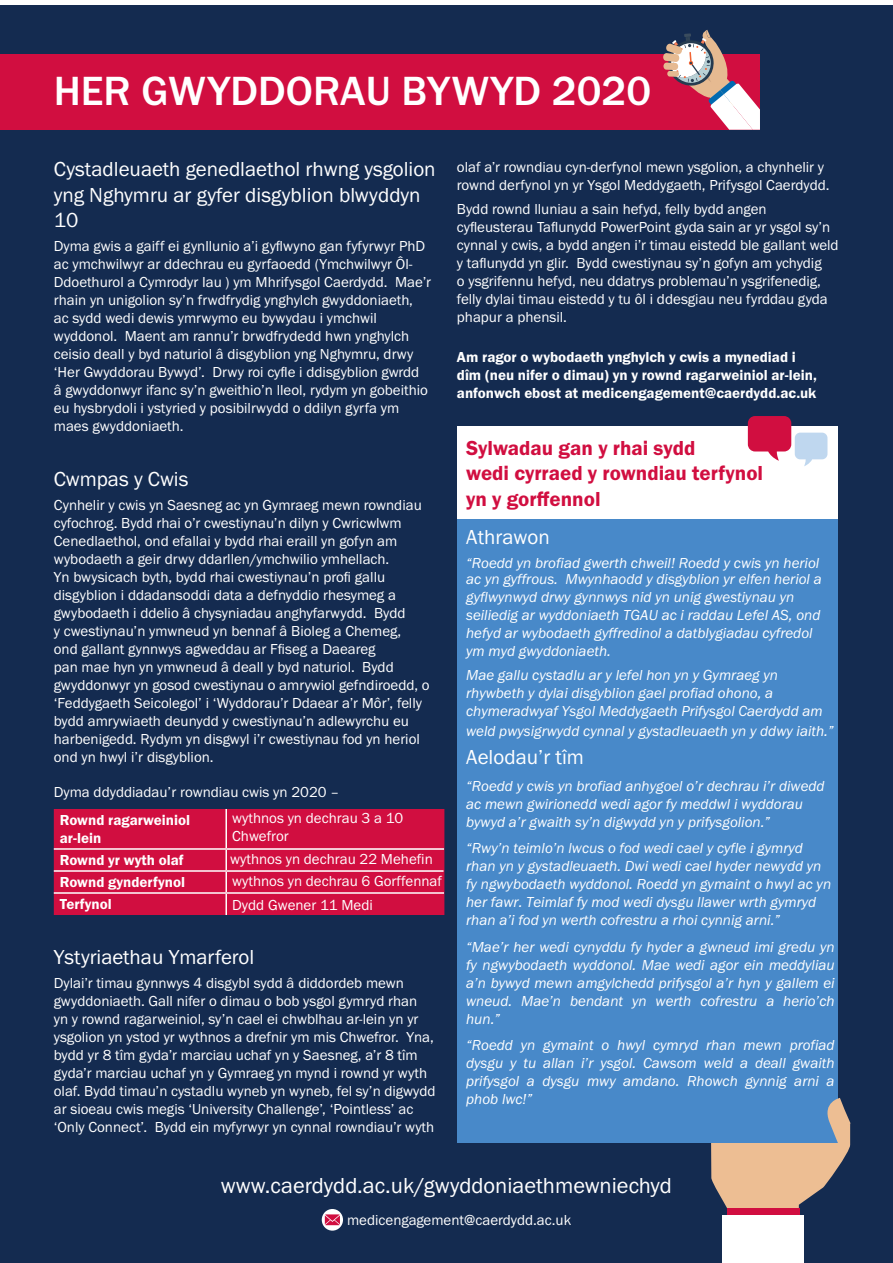
<style>
.page{position:relative;width:893px;height:1263px;background:#fff}
.page>*{position:absolute;margin:0;border:0;box-sizing:border-box;transform-origin:0 0}
.t1{font:500 42.3px "Franklin Gothic URW";color:#fff}
.t2{font:22.5px "Franklin Gothic URW Boo";color:#fff}
.t3{font:21px/25.2px "Franklin Gothic URW Boo";color:#fff}
.t4{font:21px/25.2px "Franklin Gothic URW Dem";color:#d10e40}
.t5{font:15px/18px "Franklin Gothic URW Boo";color:#fff}
.t6{font:15px/18px "Franklin Gothic URW Boo Ita";color:#fff}
.t7{font:15px/18px "Franklin Gothic URW Dem";color:#fff}
</style>
<div class="page">
<div style="left:0;top:4px;width:893px;height:1259px;background:#142b50"></div>
<div style="left:722px;top:1216px;width:81px;height:47px;background:#fff"></div>
<div style="left:458px;top:426px;width:380px;height:716px;background:#4889c9"></div>
<div style="left:54px;top:809px;width:390px;height:106px;background:#d10e40"></div>
<hr style="left:54px;top:848px;width:172px;height:2px;background:#fff">
<hr style="left:226px;top:848px;width:218px;height:2px;background:#fff">
<hr style="left:54px;top:870px;width:172px;height:2px;background:#fff">
<hr style="left:226px;top:870px;width:217px;height:2px;background:#fff">
<hr style="left:54px;top:892px;width:172px;height:2px;background:#fff">
<hr style="left:226px;top:892px;width:218px;height:2px;background:#fff">
<hr style="left:225px;top:809px;width:2px;height:39px;background:#fff">
<hr style="left:225px;top:850px;width:2px;height:20px;background:#fff">
<hr style="left:225px;top:872px;width:2px;height:20px;background:#fff">
<hr style="left:225px;top:894px;width:2px;height:21px;background:#fff">
<svg style="left:711px;top:1098px;width:139px;height:145px"></svg>
<div style="left:0;top:54px;width:760px;height:76px;background:#d10e40"></div>
<svg style="left:663px;top:30px;width:97px;height:100px"></svg>
<div style="left:458px;top:426px;width:380px;height:93px;background:#fff"></div>
<svg style="left:748px;top:416px;width:79px;height:50px"></svg>
<svg style="left:322px;top:1209px;width:21px;height:21px"></svg>
<svg style="left:325px;top:1214px;width:15px;height:11px"></svg>
<p class="t1" style="left:54px;top:64px;width:599px">HER GWYDDORAU BYWYD 2020</p>
<p class="t3" style="left:54px;top:156px;width:383px">Cystadleuaeth genedlaethol rhwng ysgolion yng Nghymru ar gyfer disgyblion blwyddyn<br>10</p>
<p class="t5" style="left:54px;top:237px;width:379px">Dyma gwis a gaiff ei gynllunio a’i gyflwyno gan fyfyrwyr PhD ac ymchwilwyr ar ddechrau eu gyrfaoedd (Ymchwilwyr Ôl-Ddoethurol a Cymrodyr Iau ) ym Mhrifysgol Caerdydd. Mae’r rhain yn unigolion sy’n frwdfrydig ynghylch gwyddoniaeth, ac sydd wedi dewis ymrwymo eu bywydau i ymchwil wyddonol. Maent am rannu’r brwdfrydedd hwn ynghylch ceisio deall y byd naturiol â disgyblion yng Nghymru, drwy ‘Her Gwyddorau Bywyd’. Drwy roi cyfle i ddisgyblion gwrdd â gwyddonwyr ifanc sy’n gweithio’n lleol, rydym yn gobeithio eu hysbrydoli i ystyried y posibilrwydd o ddilyn gyrfa ym maes gwyddoniaeth.</p>
<p class="t3" style="left:54px;top:466px;width:136px">Cwmpas y Cwis</p>
<p class="t5" style="left:54px;top:496px;width:377px">Cynhelir y cwis yn Saesneg ac yn Gymraeg mewn rowndiau cyfochrog. Bydd rhai o’r cwestiynau’n dilyn y Cwricwlwm Cenedlaethol, ond efallai y bydd rhai eraill yn gofyn am wybodaeth a geir drwy ddarllen/ymchwilio ymhellach.<br>Yn bwysicach byth, bydd rhai cwestiynau’n profi gallu disgyblion i ddadansoddi data a defnyddio rhesymeg a gwybodaeth i ddelio â chysyniadau anghyfarwydd. Bydd<br>y cwestiynau’n ymwneud yn bennaf â Bioleg a Chemeg,<br>ond gallant gynnwys agweddau ar Ffiseg a Daeareg<br>pan mae hyn yn ymwneud â deall y byd naturiol. Bydd gwyddonwyr yn gosod cwestiynau o amrywiol gefndiroedd, o ‘Feddygaeth Seicolegol’ i ‘Wyddorau’r Ddaear a’r Môr’, felly bydd amrywiaeth deunydd y cwestiynau’n adlewyrchu eu harbenigedd. Rydym yn disgwyl i’r cwestiynau fod yn heriol ond yn hwyl i’r disgyblion.</p>
<p class="t5" style="left:54px;top:783px;width:287px">Dyma ddyddiadau’r rowndiau cwis yn 2020 –</p>
<p class="t7" style="left:60px;top:811px;width:132px">Rownd ragarweiniol ar-lein</p>
<p class="t5" style="left:232px;top:809px;width:173px">wythnos yn dechrau 3 a 10<br>Chwefror</p>
<p class="t7" style="left:60px;top:851px;width:125px">Rownd yr wyth olaf</p>
<p class="t5" style="left:230px;top:850px;width:204px">wythnos yn dechrau 22 Mehefin</p>
<p class="t7" style="left:60px;top:873px;width:127px">Rownd gynderfynol</p>
<p class="t5" style="left:232px;top:872px;width:211px">wythnos yn dechrau 6 Gorffennaf</p>
<p class="t7" style="left:60px;top:895px;width:53px">Terfynol</p>
<p class="t5" style="left:232px;top:896px;width:142px">Dydd Gwener 11 Medi</p>
<p class="t3" style="left:54px;top:944px;width:202px">Ystyriaethau Ymarferol</p>
<p class="t5" style="left:54px;top:974px;width:383px">Dylai’r timau gynnwys 4 disgybl sydd â diddordeb mewn gwyddoniaeth. Gall nifer o dimau o bob ysgol gymryd rhan<br>yn y rownd ragarweiniol, sy’n cael ei chwblhau ar-lein yn yr ysgolion yn ystod yr wythnos a drefnir ym mis Chwefror. Yna, bydd yr 8 tîm gyda’r marciau uchaf yn y Saesneg, a’r 8 tîm gyda’r marciau uchaf yn y Gymraeg yn mynd i rownd yr wyth olaf. Bydd timau’n cystadlu wyneb yn wyneb, fel sy’n digwydd ar sioeau cwis megis ‘University Challenge’, ‘Pointless’ ac ‘Only Connect’. Bydd ein myfyrwyr yn cynnal rowndiau’r wyth</p>
<p class="t5" style="left:457px;top:158px;width:374px">olaf a’r rowndiau cyn-derfynol mewn ysgolion, a chynhelir y rownd derfynol yn yr Ysgol Meddygaeth, Prifysgol Caerdydd.</p>
<p class="t5" style="left:457px;top:200px;width:383px">Bydd rownd lluniau a sain hefyd, felly bydd angen cyfleusterau Taflunydd PowerPoint gyda sain ar yr ysgol sy’n cynnal y cwis, a bydd angen i’r timau eistedd ble gallant weld y taflunydd yn glir. Bydd cwestiynau sy’n gofyn am ychydig<br>o ysgrifennu hefyd, neu ddatrys problemau’n ysgrifenedig, felly dylai timau eistedd y tu ôl i ddesgiau neu fyrddau gyda phapur a phensil.</p>
<p class="t7" style="left:457px;top:347px;width:361px">Am ragor o wybodaeth ynghylch y cwis a mynediad i dîm (neu nifer o dimau) yn y rownd ragarweiniol ar-lein, anfonwch ebost at medicengagement@caerdydd.ac.uk</p>
<p class="t4" style="left:466px;top:435px;width:298px">Sylwadau gan y rhai sydd<br>wedi cyrraed y rowndiau terfynol yn y gorffennol</p>
<p class="t3" style="left:466px;top:524px;width:85px">Athrawon</p>
<p class="t6" style="left:466px;top:554px;width:357px;line-height:16px">“Roedd yn brofiad gwerth chweil! Roedd y cwis yn heriol ac yn gyffrous. Mwynhaodd y disgyblion yr elfen heriol a</p>
<p class="t6" style="left:466px;top:587px;width:356px">gyflwynwyd drwy gynnwys nid yn unig gwestiynau yn seiliedig ar wyddoniaeth TGAU ac i raddau Lefel AS, ond hefyd ar wybodaeth gyffredinol a datblygiadau cyfredol ym myd gwyddoniaeth.</p>
<p class="t6" style="left:466px;top:665px;width:358px">Mae gallu cystadlu ar y lefel hon yn y Gymraeg yn rhywbeth y dylai disgyblion gael profiad ohono, a chymeradwyaf Ysgol Meddygaeth Prifysgol Caerdydd am</p>
<p class="t6" style="left:466px;top:721px;width:369px">weld pwysigrwydd cynnal y gystadleuaeth yn y ddwy iaith.”</p>
<p class="t3" style="left:466px;top:744px;width:119px">Aelodau’r tîm</p>
<p class="t6" style="left:466px;top:776px;width:360px">“Roedd y cwis yn brofiad anhygoel o’r dechrau i’r diwedd ac mewn gwirionedd wedi agor fy meddwl i wyddorau bywyd a’r gwaith sy’n digwydd yn y prifysgolion.”</p>
<p class="t6" style="left:466px;top:839px;width:367px">“Rwy’n teimlo’n lwcus o fod wedi cael y cyfle i gymryd rhan yn y gystadleuaeth. Dwi wedi cael hyder newydd yn fy ngwybodaeth wyddonol. Roedd yn gymaint o hwyl ac yn her fawr. Teimlaf fy mod wedi dysgu llawer wrth gymryd rhan a’i fod yn werth cofrestru a rhoi cynnig arni.”</p>
<p class="t6" style="left:466px;top:937px;width:370px;text-align:justify">“Mae’r her wedi cynyddu fy hyder a gwneud imi gredu yn fy ngwybodaeth wyddonol. Mae wedi agor ein meddyliau a’n bywyd mewn amgylchedd prifysgol a’r hyn y gallem ei wneud. Mae’n bendant yn werth cofrestru a herio’ch hun.”</p>
<p class="t6" style="left:466px;top:1036px;width:370px;text-align:justify">“Roedd yn gymaint o hwyl cymryd rhan mewn profiad dysgu y tu allan i’r ysgol. Cawsom weld a deall gwaith prifysgol a dysgu mwy amdano. Rhowch gynnig arni a phob lwc!”</p>
<p class="t2" style="left:221px;top:1171px;width:453px">www.caerdydd.ac.uk/gwyddoniaethmewniechyd</p>
<p class="t5" style="left:347px;top:1210px;width:226px">medicengagement@caerdydd.ac.uk</p>
</div>
